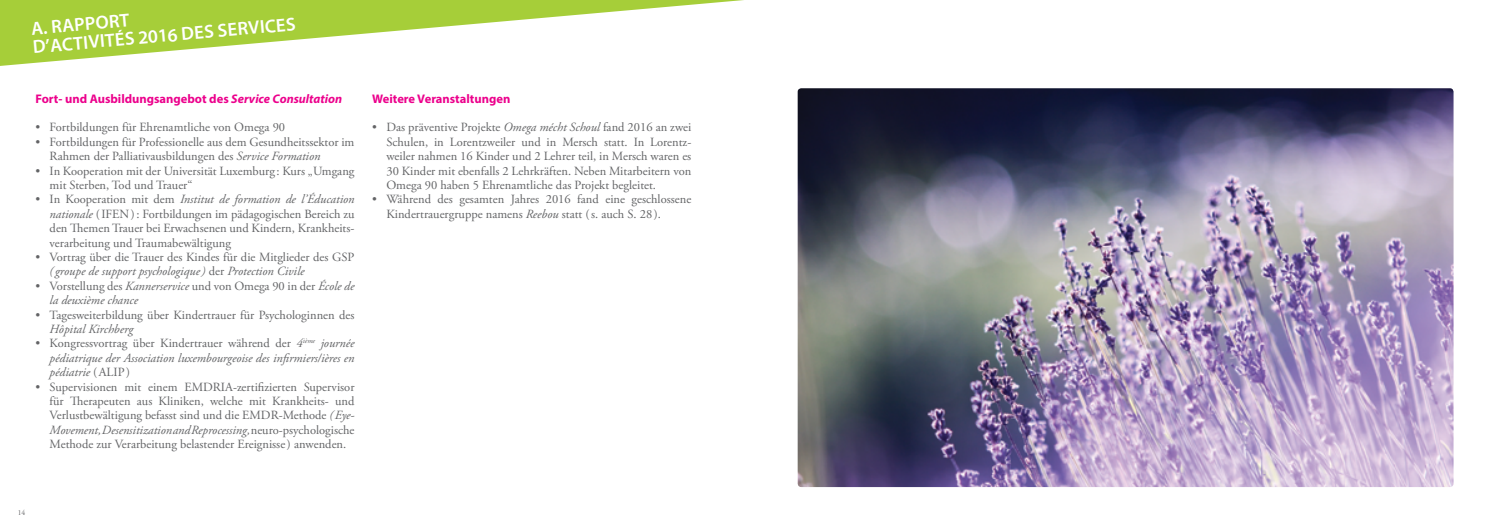
<style>
.page{position:relative;width:1489px;height:527px;background:#fff}
.page>*{position:absolute;margin:0;border:0;box-sizing:border-box;transform-origin:0 0}
.t1{font:600 18.75px/18.8px "Myriad Pro";color:#fff}
.t2{font:12.5px/14.4px "Adobe Garamond Pro";color:#636466}
.t3{font:italic 12.5px/14.4px "Adobe Garamond Pro";color:#636466}
.t4{font:700 12.5px "Myriad Pro";color:#ec008c}
.t5{font:7.5px "Adobe Garamond Pro";color:#636466}
.s1{font-style:italic}
.s2{font-style:normal}
</style>
<div class="page">
<svg style="left:0;top:0;width:744px;height:66px;fill:#a7ce3d"></svg>
<img style="left:797px;top:88px;width:656px;height:398px">
<h1 class="t1" style="left:30px;top:19px;width:265px;rotate:-5deg">A. RAPPORT<br>D’ACTIVITÉS 2016 DES SERVICES</h1>
<p class="t4" style="left:35px;top:90px;width:308px">Fort- und Ausbildungsangebot des <span class="s1">Service Consultation</span></p>
<p class="t2" style="left:35px;top:121px;width:251px">• Fortbildungen für Ehrenamtliche von Omega 90</p>
<p class="t2" style="left:50px;top:135px;width:306px;text-indent:-14px">• Fortbildungen für Professionelle aus dem Gesundheitssektor im<br>Rahmen der Palliativausbildungen des <span class="s1">Service Formation</span></p>
<p class="t2" style="left:50px;top:164px;width:306px;text-indent:-14px">• In Kooperation mit der Universität Luxemburg : Kurs „Umgang mit Sterben, Tod und Trauer“</p>
<p class="t2" style="left:50px;top:192px;width:306px;text-align:justify;text-indent:-14px">• In Kooperation mit dem <span class="s1">Institut de formation de l’Éducation nationale</span> (IFEN): Fortbildungen im pädagogischen Bereich zu den Themen Trauer bei Erwachsenen und Kindern, Krankheits&shy;verarbeitung und Traumabewältigung</p>
<p class="t2" style="left:50px;top:250px;width:306px;text-indent:-14px">• Vortrag über die Trauer des Kindes für die Mitglieder des GSP <span class="s1">(groupe de support psychologique)</span> der <span class="s1">Protection Civile</span></p>
<p class="t3" style="left:50px;top:279px;width:306px;text-indent:-14px"><span class="s2">• Vorstellung des</span> Kannerservice <span class="s2">und von Omega 90 in der</span> École de la deuxième chance</p>
<p class="t2" style="left:35px;top:307px;width:320px">• Tagesweiterbildung über Kindertrauer für Psychologinnen des</p>
<p class="t3" style="left:50px;top:322px;width:85px">Hôpital Kirchberg</p>
<p class="t3" style="left:50px;top:336px;width:306px;text-align:justify;text-indent:-14px"><span class="s2">• Kongressvortrag über Kindertrauer während der</span> 4<sup>ième</sup> journée pédiatrique der Association luxembourgeoise des infirmiers/ières en pédiatrie <span class="s2">(ALIP)</span></p>
<p class="t2" style="left:50px;top:379px;width:306px;text-align:justify;text-indent:-14px">• Supervisionen mit einem EMDRIA-zertifizierten Supervisor für Therapeuten aus Kliniken, welche mit Krankheits- und Verlustbewältigung befasst sind und die EMDR-Methode <span class="s1">(Eye-Movement, Desensitization and Reprocessing,</span> neuro-psychologische Methode zur Verarbeitung belastender Ereignisse) anwenden.</p>
<p class="t4" style="left:372px;top:90px;width:140px">Weitere Veranstaltungen</p>
<p class="t2" style="left:386px;top:121px;width:306px;text-align:justify;text-indent:-14px">• Das präventive Projekte <span class="s1">Omega mécht Schoul</span> fand 2016 an zwei Schulen, in Lorentzweiler und in Mersch statt. In Lorentz&shy;weiler nahmen 16 Kinder und 2 Lehrer teil, in Mersch waren es 30 Kinder mit ebenfalls 2 Lehrkräften. Neben Mitarbeitern von Omega 90 haben 5 Ehrenamtliche das Projekt begleitet.</p>
<p class="t2" style="left:386px;top:192px;width:306px;text-indent:-14px">• Während des gesamten Jahres 2016 fand eine geschlossene<br>Kindertrauergruppe namens <span class="s1">Reebou</span> statt (s. auch S. 28).</p>
<p class="t5" style="left:18px;top:507px;width:9px">14</p>
</div>
